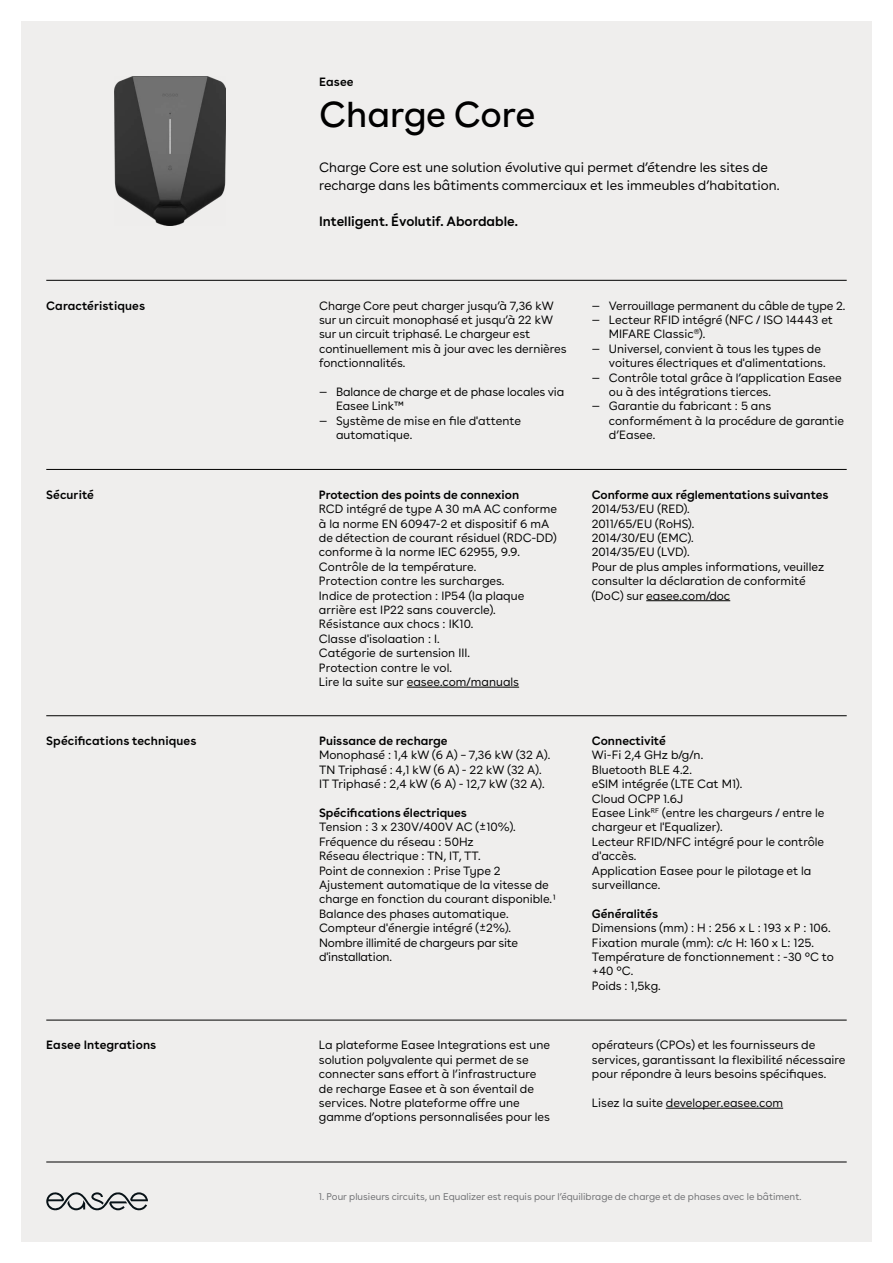
<style>
.page{position:relative;width:893px;height:1263px;background:#fff}
.page>*{position:absolute;margin:0;border:0;box-sizing:border-box;transform-origin:0 0}
.t1{font:36px "Buenos Aires";color:#000}
.t2{font:13.5px/18px "Buenos Aires";color:#000}
.t3{font:600 13.5px "Buenos Aires";color:#000}
.t4{font:12px/14.4px "Buenos Aires";color:#000}
.t5{font:600 12px "Buenos Aires";color:#000}
.t6{font:9.75px "Buenos Aires";color:#6d6e71}
</style>
<div class="page">
<div style="left:21px;top:21px;width:851px;height:1221px;background:#efeeed"></div>
<hr style="left:46px;top:280px;width:801px;height:1px;background:#000">
<hr style="left:46px;top:715px;width:801px;height:1px;background:#000">
<hr style="left:646px;top:600px;width:84px;height:1px;background:#000">
<hr style="left:407px;top:687px;width:112px;height:1px;background:#000">
<hr style="left:46px;top:469px;width:801px;height:1px;background:#000">
<hr style="left:46px;top:1020px;width:801px;height:1px;background:#000">
<hr style="left:666px;top:1108px;width:117px;height:1px;background:#000">
<img style="left:115px;top:77px;width:111px;height:149px">
<hr style="left:46px;top:1162px;width:801px;height:1px;background:#000">
<svg style="left:46px;top:1192px;width:102px;height:18px"></svg>
<p class="t5" style="left:319px;top:72px;width:36px">Easee</p>
<h1 class="t1" style="left:319px;top:85px;width:218px">Charge Core</h1>
<p class="t2" style="left:319px;top:157px;width:462px">Charge Core est une solution évolutive qui permet d’étendre les sites de recharge dans les bâtiments commerciaux et les immeubles d’habitation.</p>
<p class="t3" style="left:319px;top:210px;width:200px">Intelligent. Évolutif. Abordable.</p>
<p class="t5" style="left:46px;top:295px;width:100px">Caractéristiques</p>
<p class="t4" style="left:319px;top:297px;width:249px">Charge Core peut charger jusqu’à 7,36 kW sur un circuit monophasé et jusqu’à 22 kW sur un circuit triphasé. Le chargeur est continuellement mis à jour avec les dernières fonctionnalités.</p>
<p class="t4" style="left:336px;top:384px;width:230px;text-indent:-17px">— Balance de charge et de phase locales via<br>Easee Link™</p>
<p class="t4" style="left:336px;top:412px;width:186px;text-indent:-17px">— Système de mise en file d'attente automatique.</p>
<p class="t4" style="left:592px;top:297px;width:255px">— Verrouillage permanent du câble de type 2.</p>
<p class="t4" style="left:609px;top:312px;width:226px;text-indent:-17px">— Lecteur RFID intégré (NFC / ISO 14443 et<br>MIFARE Classic<sup>®</sup>).</p>
<p class="t4" style="left:609px;top:340px;width:218px;text-indent:-17px">— Universel, convient à tous les types de voitures électriques et d'alimentations.</p>
<p class="t4" style="left:609px;top:369px;width:234px;text-indent:-17px">— Contrôle total grâce à l’application Easee ou à des intégrations tierces.</p>
<p class="t4" style="left:609px;top:398px;width:237px;text-indent:-17px">— Garantie du fabricant : 5 ans conformément à la procédure de garantie d’Easee.</p>
<p class="t5" style="left:46px;top:484px;width:49px">Sécurité</p>
<p class="t5" style="left:592px;top:484px;width:238px">Conforme aux réglementations suivantes</p>
<p class="t4" style="left:592px;top:501px;width:234px">2014/53/EU (RED).<br>2011/65/EU (RoHS).<br>2014/30/EU (EMC).<br>2014/35/EU (LVD).<br>Pour de plus amples informations, veuillez consulter la déclaration de conformité (DoC) sur easee.com/doc</p>
<p class="t5" style="left:319px;top:484px;width:202px">Protection des points de connexion</p>
<p class="t4" style="left:319px;top:501px;width:240px">RCD intégré de type A 30 mA AC conforme à la norme EN 60947-2 et dispositif 6 mA de détection de courant résiduel (RDC-DD) conforme à la norme IEC 62955, 9.9.<br>Contrôle de la température.<br>Protection contre les surcharges.<br>Indice de protection : IP54 (la plaque arrière est IP22 sans couvercle).<br>Résistance aux chocs : IK10.<br>Classe d'isolaation : I.<br>Catégorie de surtension III.<br>Protection contre le vol.<br>Lire la suite sur easee.com/manuals</p>
<p class="t5" style="left:46px;top:731px;width:152px">Spécifications techniques</p>
<p class="t5" style="left:319px;top:731px;width:130px">Puissance de recharge</p>
<p class="t4" style="left:319px;top:747px;width:233px">Monophasé : 1,4 kW (6 A) – 7,36 kW (32 A).<br>TN Triphasé : 4,1 kW (6 A) - 22 kW (32 A).<br>IT Triphasé : 2,4 kW (6 A) - 12,7 kW (32 A).</p>
<p class="t5" style="left:319px;top:803px;width:149px">Spécifications électriques</p>
<p class="t4" style="left:319px;top:819px;width:239px">Tension : 3 x 230V/400V AC (±10%).<br>Fréquence du réseau : 50Hz<br>Réseau électrique : TN, IT, TT.<br>Point de connexion : Prise Type 2<br>Ajustement automatique de la vitesse de charge en fonction du courant disponible.1<br>Balance des phases automatique.<br>Compteur d'énergie intégré (±2%).<br>Nombre illimité de chargeurs par site d'installation.</p>
<p class="t5" style="left:46px;top:1035px;width:112px">Easee Integrations</p>
<p class="t4" style="left:319px;top:1037px;width:233px">La plateforme Easee Integrations est une solution polyvalente qui permet de se connecter sans effort à l’infrastructure de recharge Easee et à son éventail de services. Notre plateforme offre une gamme d’options personnalisées pour les</p>
<p class="t5" style="left:592px;top:731px;width:75px">Connectivité</p>
<p class="t4" style="left:592px;top:747px;width:234px">Wi-Fi 2,4 GHz b/g/n.<br>Bluetooth BLE 4.2.<br>eSIM intégrée (LTE Cat M1).<br>Cloud OCPP 1.6J<br>Easee Link<sup>RF</sup> (entre les chargeurs / entre le chargeur et l'Equalizer).<br>Lecteur RFID/NFC intégré pour le contrôle d'accès.<br>Application Easee pour le pilotage et la surveillance.</p>
<p class="t5" style="left:592px;top:903px;width:68px">Généralités</p>
<p class="t4" style="left:592px;top:920px;width:244px">Dimensions (mm) : H : 256 x L : 193 x P : 106.<br>Fixation murale (mm): c/c H: 160 x L: 125.<br>Température de fonctionnement : -30 °C to +40 °C.<br>Poids : 1,5kg.</p>
<p class="t4" style="left:592px;top:1037px;width:255px">opérateurs (CPOs) et les fournisseurs de services, garantissant la flexibilité nécessaire pour répondre à leurs besoins spécifiques.</p>
<p class="t4" style="left:592px;top:1094px;width:193px">Lisez la suite developer.easee.com</p>
<p class="t6" style="left:319px;top:1188px;width:484px">1. Pour plusieurs circuits, un Equalizer est requis pour l’équilibrage de charge et de phases avec le bâtiment.</p>
</div>
